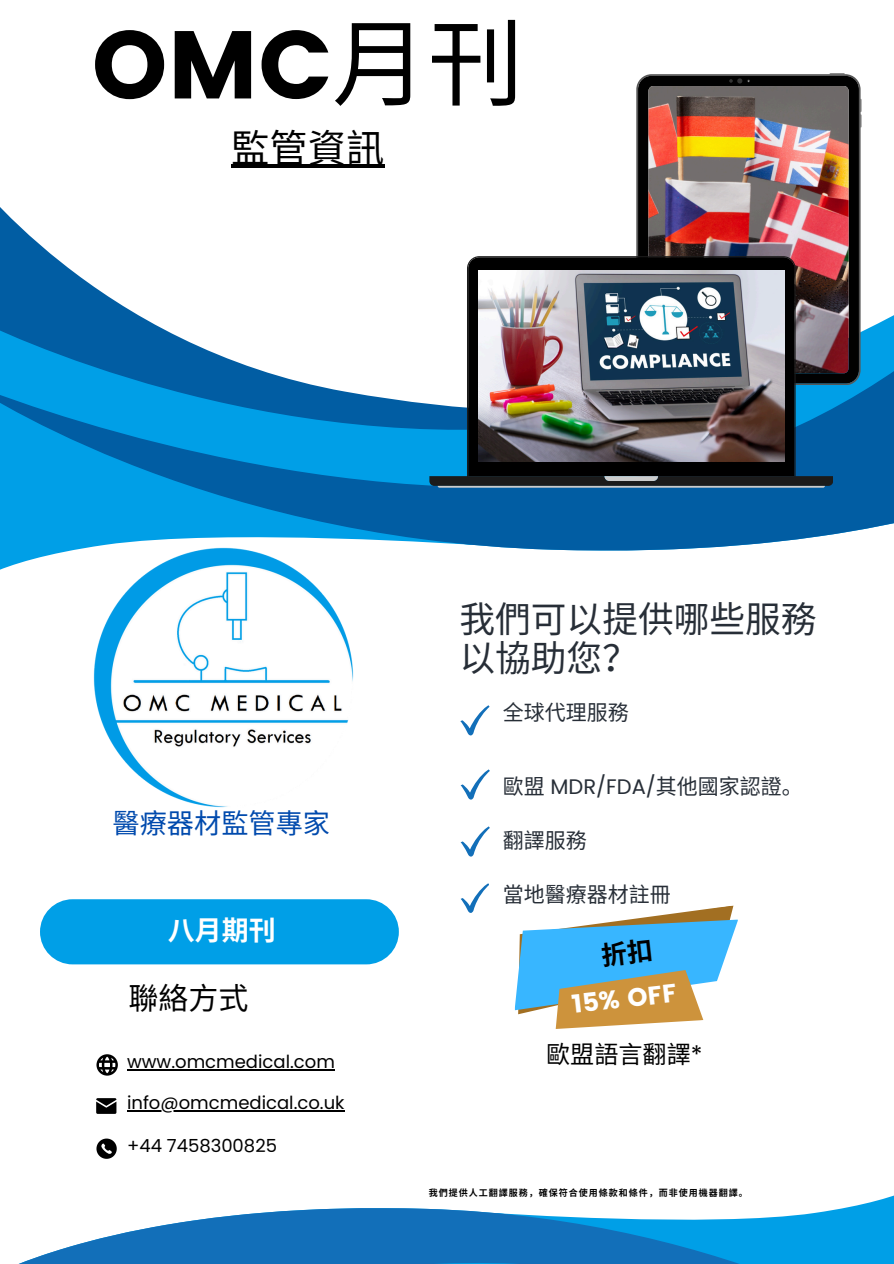
<style>
.page{position:relative;width:894px;height:1264px;background:#fff}
.page>*{position:absolute;margin:0;border:0;box-sizing:border-box;transform-origin:0 0}
.t1{font:96px "Poppins";color:#000}
.t2{font:38.25px "Noto Sans CJ Ksc";color:#000}
.t3{font:35.7px/38.2px "Noto Sans CJ Ksc";color:#272e37}
.t4{font:30px "Noto Sans CJ Ksc";color:#000}
.t5{font:27.15px "Noto Sans CJ Ksc";color:#004aad}
.t6{font:700 27px "Noto Sans CJ Ksc";color:#fff}
.t7{font:25.65px "Poppins";color:#fff}
.t8{font:24.15px "Noto Sans CJ Ksc";color:#000}
.t9{font:21px "Noto Sans CJ Ksc";color:#272e37}
.t10{font:18px "Poppins";color:#000}
.t11{font:700 9px "Noto Sans CJ Ksc";letter-spacing:.11em;color:#000}
.s1{font-family:"Noto Sans CJ Ksc"}
.s2{font-family:"Poppins"}
</style>
<div class="page">
<svg style="left:0;top:201px;width:893px;height:357px"></svg>
<svg style="left:636px;top:74px;width:224px;height:311px;background:#1a1919"></svg>
<img style="left:648px;top:86px;width:200px;height:287px;border-radius:5px">
<svg style="left:729px;top:78px;width:20px;height:5px"></svg>
<svg style="left:860px;top:99px;width:1px;height:28px"></svg>
<svg style="left:829px;top:73px;width:15px;height:1px"></svg>
<svg style="left:429px;top:256px;width:403px;height:230px"></svg>
<svg style="left:437px;top:476px;width:387px;height:11px;background:#363839"></svg>
<img style="left:478px;top:270px;width:306px;height:192px">
<svg style="left:21px;top:1201px;width:872px;height:62px"></svg>
<div style="left:40px;top:899px;width:359px;height:65px;background:#009fe7;border-radius:33px"></div>
<svg style="left:96px;top:1054px;width:22px;height:21px"></svg>
<hr style="left:127px;top:1069px;width:208px;height:1px;background:#000">
<svg style="left:96px;top:1098px;width:20px;height:15px"></svg>
<hr style="left:127px;top:1110px;width:217px;height:1px;background:#000">
<svg style="left:96px;top:1138px;width:21px;height:20px"></svg>
<img style="left:89px;top:543px;width:268px;height:265px">
<svg style="left:460px;top:705px;width:29px;height:30px"></svg>
<svg style="left:460px;top:769px;width:29px;height:30px"></svg>
<svg style="left:460px;top:826px;width:29px;height:30px"></svg>
<svg style="left:460px;top:883px;width:28px;height:29px"></svg>
<hr style="left:231px;top:164px;width:153px;height:3px;background:#000">
<svg style="left:514px;top:905px;width:224px;height:124px"></svg>
<h2 class="t1" style="left:92px;top:9px;width:433px">OMC<span class="s1">月刊</span></h2>
<p class="t2" style="left:231px;top:117px;width:155px">監管資訊</p>
<p class="t5" style="left:113px;top:801px;width:219px">醫療器材監管專家</p>
<p class="t6" style="left:168px;top:908px;width:109px">八月期刊</p>
<p class="t3" style="left:459px;top:598px;width:358px">我們可以提供哪些服務以協助您？</p>
<p class="t9" style="left:502px;top:696px;width:127px">全球代理服務</p>
<p class="t9" style="left:502px;top:769px;width:301px">歐盟 <span class="s2">MDR/FDA/</span>其他國家認證。</p>
<p class="t9" style="left:502px;top:823px;width:85px">翻譯服務</p>
<p class="t9" style="left:502px;top:878px;width:169px">當地醫療器材註冊</p>
<h3 class="t4" style="left:128px;top:974px;width:121px">聯絡方式</h3>
<p class="t7" style="left:570px;top:989px;width:107px;rotate:-6deg">15% OFF</p>
<h5 class="t8" style="left:546px;top:1035px;width:158px">歐盟語言翻譯<span class="s2">*</span></h5>
<h2 class="t10" style="left:127px;top:1049px;width:209px">www.omcmedical.com</h2>
<p class="t10" style="left:127px;top:1090px;width:219px">info@omcmedical.co.uk</p>
<p class="t10" style="left:127px;top:1133px;width:151px">+44 7458300825</p>
<h5 class="t11" style="left:428px;top:1185px;width:320px">我們提供人工翻譯服務，確保符合使用條款和條件，而非使用機器翻譯。</h5>
</div>
